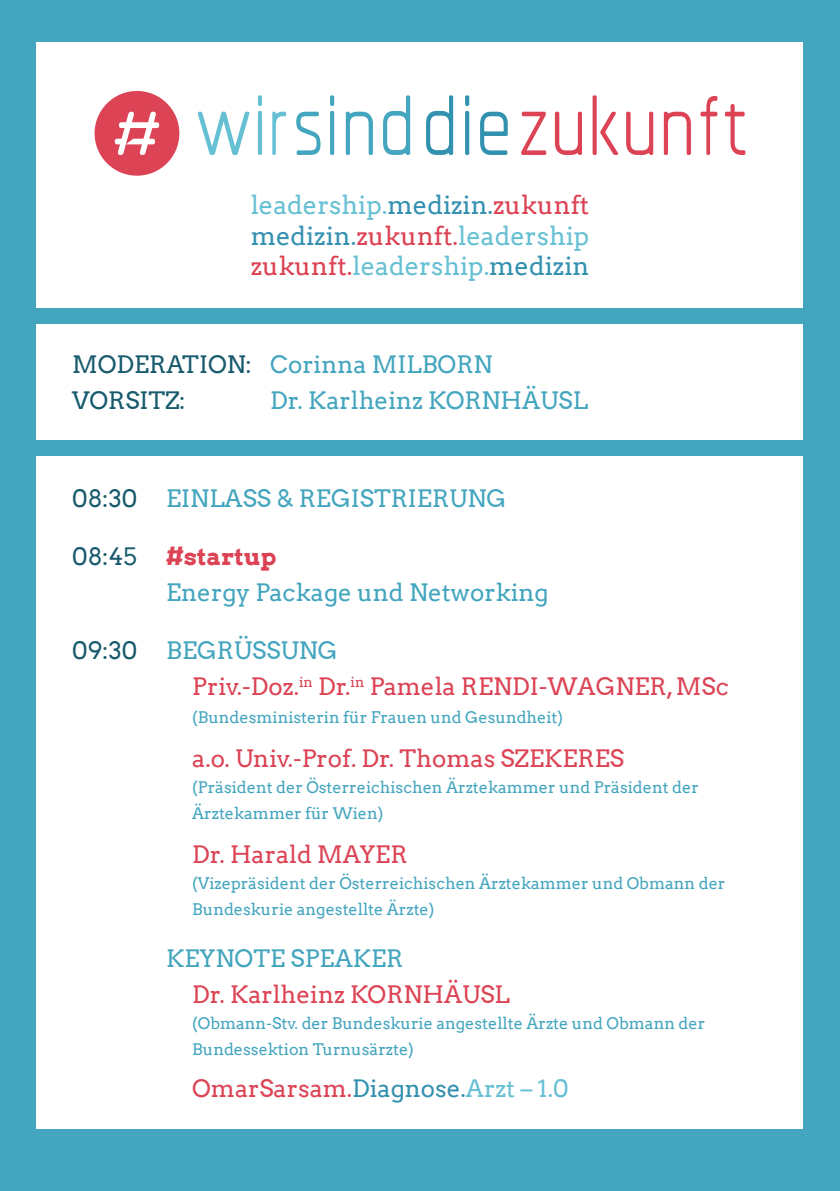
<style>
.page{position:relative;width:840px;height:1191px;background:#fff}
.page>*{position:absolute;margin:0;border:0;box-sizing:border-box;transform-origin:0 0}
.t1{font:25.2px/30.4px "Arvo";color:#66c0d3;text-align:justify}
.t2{font:24px/36px "Arvo";color:#dc4354}
.t3{font:24px/36px "Arvo";color:#43a5be}
.t4{font:24px/36px "Arvo";color:#185a6d}
.t5{font:16px/26px "Arvo";color:#43a5be}
.s1{color:#3391b0}
.s2{color:#dc4354}
.s3{color:#43a5be}
.s4{color:#185a6d}
.s5{font-weight:700;color:#dc4354}
.s6{color:#66c0d3}
</style>
<div class="page">
<div style="left:0;top:0;width:839px;height:1191px;background:#43a5be"></div>
<div style="left:37px;top:43px;width:765px;height:265px;background:#fff"></div>
<div style="left:37px;top:324px;width:765px;height:116px;background:#fff"></div>
<div style="left:37px;top:456px;width:765px;height:672px;background:#fff"></div>
<svg style="left:94px;top:91px;width:85px;height:85px"></svg>
<svg style="left:521px;top:112px;width:25px;height:43px"></svg>
<svg style="left:554px;top:112px;width:27px;height:43px"></svg>
<svg style="left:592px;top:95px;width:26px;height:60px"></svg>
<svg style="left:626px;top:112px;width:27px;height:43px"></svg>
<svg style="left:663px;top:112px;width:27px;height:43px"></svg>
<svg style="left:700px;top:96px;width:17px;height:59px"></svg>
<svg style="left:724px;top:104px;width:21px;height:51px"></svg>
<svg style="left:198px;top:112px;width:51px;height:43px"></svg>
<svg style="left:272px;top:112px;width:14px;height:43px"></svg>
<svg style="left:258px;top:95px;width:4px;height:60px"></svg>
<svg style="left:296px;top:112px;width:24px;height:43px"></svg>
<svg style="left:345px;top:112px;width:27px;height:43px"></svg>
<svg style="left:383px;top:95px;width:27px;height:60px"></svg>
<svg style="left:330px;top:95px;width:4px;height:60px"></svg>
<svg style="left:426px;top:95px;width:27px;height:60px"></svg>
<svg style="left:480px;top:112px;width:27px;height:43px"></svg>
<svg style="left:465px;top:95px;width:4px;height:60px"></svg>
<h1 class="t1" style="left:250px;top:190px;width:340px">leadership.<span class="s1">medizin.</span><span class="s2">zukunft </span><span class="s1">medizin.</span><span class="s2">zukunft.</span>leadership <span class="s2">zukunft.</span>leadership.<span class="s1">medizin</span></h1>
<h2 class="t4" style="left:72px;top:346px;width:421px">MODERATION: <span class="s3">Corinna MILBORN<br></span>VORSITZ:</h2>
<h2 class="t3" style="left:270px;top:382px;width:319px">Dr. Karlheinz KORNHÄUSL</h2>
<h2 class="t3" style="left:72px;top:480px;width:435px"><span class="s4">08:30</span> EINLASS &amp; REGISTRIERUNG</h2>
<h2 class="t3" style="left:166px;top:538px;width:384px;text-indent:-94px"><span class="s4">08:45</span> <span class="s5">#startup<br></span>Energy Package und Networking</h2>
<h2 class="t2" style="left:192px;top:632px;width:538px;text-indent:-120px"><span class="s4">09:30</span> <span class="s3">BEGRÜSSUNG<br></span>Priv.-Doz.<sup>in</sup> Dr.<sup>in</sup> Pamela RENDI-WAGNER, MSc</h2>
<p class="t5" style="left:192px;top:704px;width:372px">(Bundesministerin für Frauen und Gesundheit)</p>
<h2 class="t2" style="left:192px;top:740px;width:433px">a.o. Univ.-Prof. Dr. Thomas SZEKERES</h2>
<p class="t5" style="left:192px;top:774px;width:508px">(Präsident der Österreichischen Ärztekammer und Präsident der<br>Ärztekammer für Wien)</p>
<h2 class="t2" style="left:192px;top:836px;width:217px">Dr. Harald MAYER</h2>
<p class="t5" style="left:192px;top:870px;width:534px">(Vizepräsident der Österreichischen Ärztekammer und Obmann der<br>Bundeskurie angestellte Ärzte)</p>
<h2 class="t3" style="left:166px;top:940px;width:238px">KEYNOTE SPEAKER</h2>
<h2 class="t2" style="left:192px;top:976px;width:319px">Dr. Karlheinz KORNHÄUSL</h2>
<p class="t5" style="left:192px;top:1010px;width:514px">(Obmann-Stv. der Bundeskurie angestellte Ärzte und Obmann der<br>Bundessektion Turnusärzte)</p>
<h2 class="t2" style="left:192px;top:1070px;width:378px">OmarSarsam.<span class="s1">Diagnose.</span><span class="s6">Arzt – 1.0</span></h2>
</div>
